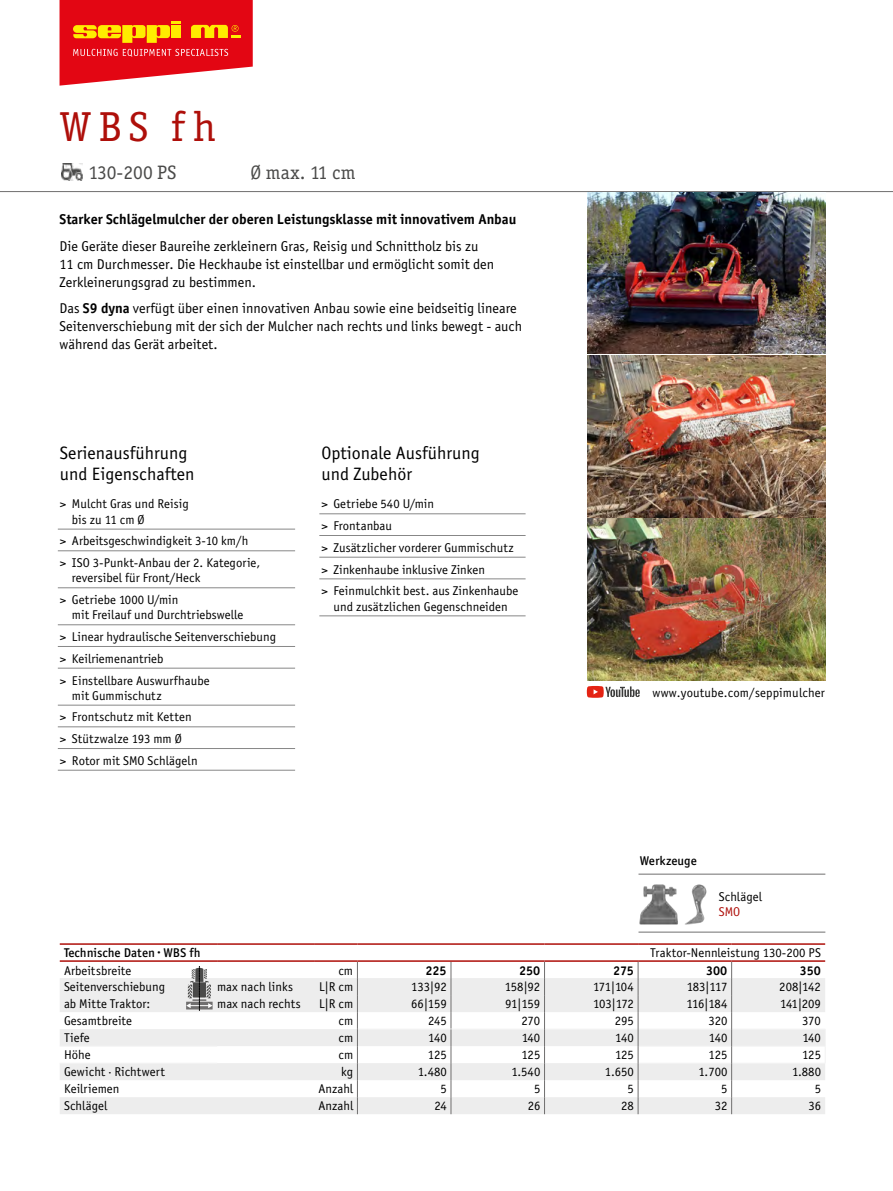
<style>
.page{position:relative;width:893px;height:1191px;background:#fff}
.page>*{position:absolute;margin:0;border:0;box-sizing:border-box;transform-origin:0 0}
.t1{font:42px "Officina Serif ITC";color:#ae0f0a}
.t2{font:19.5px "Officina Serif ITC";color:#4a4a49}
.t3{font:18px/21.6px "Officina Sans Book ITC";color:#000}
.t4{font:14.25px/18px "Officina Sans Book ITC";color:#000}
.t5{font:14.25px "Officina Sans Bold ITC";color:#000}
.t6{font:12.75px/21.6px "Officina Sans Book ITC";color:#000}
.t7{font:12.75px "Officina Sans Medium ITC";color:#000}
.t8{font:12.75px "Officina Sans Bold ITC";color:#000}
.t9{font:12.75px "Officina Sans Book ITC";color:#ae0f0a}
.s1{font-family:"Officina Sans Bold ITC"}
</style>
<div class="page">
<svg style="left:60px;top:0;width:193px;height:86px"></svg>
<hr style="left:0;top:191px;width:893px;height:1px;background:#706f6f">
<img style="left:62px;top:164px;width:21px;height:16px">
<svg style="left:587px;top:686px;width:53px;height:12px"></svg>
<img style="left:587px;top:192px;width:239px;height:325px">
<img style="left:587px;top:519px;width:239px;height:161px">
<img style="left:639px;top:884px;width:68px;height:41px">
<hr style="left:638px;top:932px;width:187px;height:1px;background:#706f6f">
<hr style="left:638px;top:874px;width:187px;height:1px;background:#706f6f">
<hr style="left:58px;top:529px;width:237px;height:1px;background:#878787">
<hr style="left:58px;top:550px;width:237px;height:1px;background:#878787">
<hr style="left:58px;top:587px;width:237px;height:1px;background:#878787">
<hr style="left:58px;top:624px;width:237px;height:1px;background:#878787">
<hr style="left:58px;top:646px;width:237px;height:1px;background:#878787">
<hr style="left:58px;top:668px;width:237px;height:1px;background:#878787">
<hr style="left:58px;top:705px;width:237px;height:1px;background:#878787">
<hr style="left:58px;top:726px;width:237px;height:1px;background:#878787">
<hr style="left:58px;top:748px;width:237px;height:1px;background:#878787">
<hr style="left:58px;top:770px;width:237px;height:1px;background:#878787">
<hr style="left:319px;top:513px;width:207px;height:1px;background:#878787">
<hr style="left:319px;top:535px;width:207px;height:1px;background:#878787">
<hr style="left:319px;top:557px;width:207px;height:1px;background:#878787">
<hr style="left:319px;top:578px;width:207px;height:1px;background:#878787">
<hr style="left:319px;top:615px;width:207px;height:1px;background:#878787">
<svg style="left:60px;top:978px;width:765px;height:136px;fill:#ededed"></svg>
<hr style="left:357px;top:960px;width:94px;height:1px;background:#ae0f0a">
<hr style="left:451px;top:960px;width:93px;height:1px;background:#ae0f0a">
<hr style="left:544px;top:960px;width:94px;height:1px;background:#ae0f0a">
<hr style="left:638px;top:960px;width:94px;height:1px;background:#ae0f0a">
<hr style="left:732px;top:960px;width:93px;height:1px;background:#ae0f0a">
<hr style="left:358px;top:1028px;width:93px;height:1px;background:#f4f4f4">
<hr style="left:451px;top:1028px;width:93px;height:1px;background:#f4f4f4">
<hr style="left:545px;top:1028px;width:93px;height:1px;background:#f4f4f4">
<hr style="left:638px;top:1028px;width:93px;height:1px;background:#f4f4f4">
<hr style="left:732px;top:1028px;width:93px;height:1px;background:#f4f4f4">
<hr style="left:60px;top:1046px;width:157px;height:1px;background:#f4f4f4">
<hr style="left:638px;top:1046px;width:93px;height:1px;background:#f4f4f4">
<hr style="left:732px;top:1046px;width:93px;height:1px;background:#f4f4f4">
<hr style="left:60px;top:1063px;width:157px;height:1px;background:#f4f4f4">
<hr style="left:638px;top:1063px;width:93px;height:1px;background:#f4f4f4">
<hr style="left:732px;top:1063px;width:93px;height:1px;background:#f4f4f4">
<svg style="left:825px;top:1030px;width:1px;height:16px"></svg>
<svg style="left:357px;top:961px;width:1px;height:153px"></svg>
<svg style="left:451px;top:961px;width:1px;height:153px"></svg>
<svg style="left:544px;top:961px;width:1px;height:153px"></svg>
<hr style="left:60px;top:943px;width:157px;height:1px;background:#ae0f0a">
<hr style="left:217px;top:943px;width:98px;height:1px;background:#ae0f0a">
<hr style="left:315px;top:943px;width:42px;height:1px;background:#ae0f0a">
<hr style="left:357px;top:943px;width:94px;height:1px;background:#ae0f0a">
<hr style="left:451px;top:943px;width:93px;height:1px;background:#ae0f0a">
<hr style="left:544px;top:943px;width:94px;height:1px;background:#ae0f0a">
<hr style="left:638px;top:943px;width:94px;height:1px;background:#ae0f0a">
<hr style="left:732px;top:943px;width:93px;height:1px;background:#ae0f0a">
<hr style="left:60px;top:960px;width:157px;height:1px;background:#ae0f0a">
<hr style="left:217px;top:960px;width:98px;height:1px;background:#ae0f0a">
<hr style="left:315px;top:960px;width:42px;height:1px;background:#ae0f0a">
<svg style="left:638px;top:961px;width:1px;height:153px"></svg>
<svg style="left:731px;top:961px;width:1px;height:153px"></svg>
<svg style="left:186px;top:966px;width:27px;height:44px"></svg>
<h1 class="t1" style="left:60px;top:100px;width:158px">WBS fh</h1>
<h2 class="t2" style="left:88px;top:160px;width:90px">130-200 PS</h2>
<h2 class="t2" style="left:250px;top:160px;width:106px">Ø max. 11 cm</h2>
<p class="t5" style="left:60px;top:210px;width:458px">Starker Schlägelmulcher der oberen Leistungsklasse mit innovativem Anbau</p>
<p class="t4" style="left:60px;top:236px;width:436px">Die Geräte dieser Baureihe zerkleinern Gras, Reisig und Schnittholz bis zu<br>11 cm Durchmesser. Die Heckhaube ist einstellbar und ermöglicht somit den<br>Zerkleinerungsgrad zu bestimmen.</p>
<p class="t4" style="left:60px;top:299px;width:464px">Das <span class="s1">S9 dyna</span> verfügt über einen innovativen Anbau sowie eine beidseitig lineare<br>Seitenverschiebung mit der sich der Mulcher nach rechts und links bewegt - auch während das Gerät arbeitet.</p>
<h3 class="t3" style="left:60px;top:441px;width:136px">Serienausführung und Eigenschaften</h3>
<p class="t6" style="left:72px;top:496px;width:118px;line-height:15.3px;text-indent:-12px">&gt; Mulcht Gras und Reisig bis zu 11 cm Ø</p>
<p class="t6" style="left:60px;top:530px;width:202px">&gt; Arbeitsgeschwindigkeit 3-10 km/h<br>&gt; ISO 3-Punkt-Anbau der 2. Kategorie,</p>
<p class="t6" style="left:60px;top:567px;width:142px;text-indent:12px">reversibel für Front/Heck &gt; Getriebe 1000 U/min</p>
<p class="t6" style="left:60px;top:604px;width:218px;text-indent:12px">mit Freilauf und Durchtriebswelle<br>&gt; Linear hydraulische Seitenverschiebung &gt; Keilriemenantrieb<br>&gt; Einstellbare Auswurfhaube</p>
<p class="t6" style="left:60px;top:684px;width:139px;text-indent:12px">mit Gummischutz<br>&gt; Frontschutz mit Ketten &gt; Stützwalze 193 mm Ø<br>&gt; Rotor mit SMO Schlägeln</p>
<h3 class="t3" style="left:321px;top:441px;width:160px">Optionale Ausführung und Zubehör</h3>
<p class="t6" style="left:321px;top:493px;width:198px">&gt; Getriebe 540 U/min<br>&gt; Frontanbau<br>&gt; Zusätzlicher vorderer Gummischutz &gt; Zinkenhaube inklusive Zinken<br>&gt; Feinmulchkit best. aus Zinkenhaube</p>
<p class="t6" style="left:333px;top:595px;width:176px">und zusätzlichen Gegenschneiden</p>
<p class="t6" style="left:652px;top:681px;width:174px">www.youtube.com/seppimulcher</p>
<p class="t7" style="left:640px;top:851px;width:59px">Werkzeuge</p>
<p class="t6" style="left:719px;top:885px;width:45px">Schlägel</p>
<p class="t9" style="left:719px;top:903px;width:23px">SMO</p>
<p class="t7" style="left:64px;top:944px;width:138px">Technische Daten · WBS fh</p>
<p class="t6" style="left:650px;top:941px;width:172px">Traktor-Nennleistung 130-200 PS</p>
<p class="t6" style="left:64px;top:959px;width:69px">Arbeitsbreite</p>
<p class="t6" style="left:338px;top:959px;width:16px">cm</p>
<p class="t8" style="left:425px;top:961px;width:23px">225</p>
<p class="t8" style="left:519px;top:961px;width:23px">250</p>
<p class="t8" style="left:613px;top:961px;width:22px">275</p>
<p class="t8" style="left:706px;top:961px;width:23px">300</p>
<p class="t8" style="left:800px;top:961px;width:23px">350</p>
<p class="t6" style="left:64px;top:975px;width:103px">Seitenverschiebung</p>
<p class="t6" style="left:217px;top:975px;width:77px">max nach links</p>
<p class="t6" style="left:319px;top:975px;width:35px">L|R cm</p>
<p class="t6" style="left:411px;top:975px;width:37px">133|92</p>
<p class="t6" style="left:505px;top:975px;width:37px">158|92</p>
<p class="t6" style="left:593px;top:975px;width:42px">171|104</p>
<p class="t6" style="left:687px;top:975px;width:42px">183|117</p>
<p class="t6" style="left:779px;top:975px;width:43px">208|142</p>
<p class="t6" style="left:64px;top:992px;width:88px">ab Mitte Traktor:</p>
<p class="t6" style="left:217px;top:992px;width:85px">max nach rechts</p>
<p class="t6" style="left:319px;top:992px;width:35px">L|R cm</p>
<p class="t6" style="left:411px;top:992px;width:37px">66|159</p>
<p class="t6" style="left:505px;top:992px;width:37px">91|159</p>
<p class="t6" style="left:593px;top:992px;width:42px">103|172</p>
<p class="t6" style="left:686px;top:992px;width:42px">116|184</p>
<p class="t6" style="left:780px;top:992px;width:42px">141|209</p>
<p class="t6" style="left:64px;top:1009px;width:70px">Gesamtbreite</p>
<p class="t6" style="left:338px;top:1009px;width:16px">cm</p>
<p class="t6" style="left:428px;top:1009px;width:20px">245</p>
<p class="t6" style="left:521px;top:1009px;width:20px">270</p>
<p class="t6" style="left:615px;top:1009px;width:21px">295</p>
<p class="t6" style="left:708px;top:1009px;width:21px">320</p>
<p class="t6" style="left:802px;top:1009px;width:20px">370</p>
<p class="t6" style="left:64px;top:1026px;width:27px">Tiefe</p>
<p class="t6" style="left:338px;top:1026px;width:16px">cm</p>
<p class="t6" style="left:428px;top:1026px;width:20px">140</p>
<p class="t6" style="left:522px;top:1026px;width:20px">140</p>
<p class="t6" style="left:615px;top:1026px;width:20px">140</p>
<p class="t6" style="left:709px;top:1026px;width:20px">140</p>
<p class="t6" style="left:802px;top:1026px;width:20px">140</p>
<p class="t6" style="left:64px;top:1043px;width:28px">Höhe</p>
<p class="t6" style="left:338px;top:1043px;width:16px">cm</p>
<p class="t6" style="left:428px;top:1043px;width:20px">125</p>
<p class="t6" style="left:521px;top:1043px;width:20px">125</p>
<p class="t6" style="left:615px;top:1043px;width:20px">125</p>
<p class="t6" style="left:709px;top:1043px;width:20px">125</p>
<p class="t6" style="left:802px;top:1043px;width:20px">125</p>
<p class="t6" style="left:64px;top:1060px;width:102px">Gewicht · Richtwert</p>
<p class="t6" style="left:341px;top:1060px;width:14px">kg</p>
<p class="t6" style="left:418px;top:1060px;width:30px">1.480</p>
<p class="t6" style="left:511px;top:1060px;width:30px">1.540</p>
<p class="t6" style="left:605px;top:1060px;width:30px">1.650</p>
<p class="t6" style="left:698px;top:1060px;width:30px">1.700</p>
<p class="t6" style="left:792px;top:1060px;width:30px">1.880</p>
<p class="t6" style="left:64px;top:1077px;width:57px">Keilriemen</p>
<p class="t6" style="left:318px;top:1077px;width:36px">Anzahl</p>
<p class="t6" style="left:440px;top:1077px;width:8px">5</p>
<p class="t6" style="left:534px;top:1077px;width:8px">5</p>
<p class="t6" style="left:628px;top:1077px;width:8px">5</p>
<p class="t6" style="left:721px;top:1077px;width:8px">5</p>
<p class="t6" style="left:815px;top:1077px;width:8px">5</p>
<p class="t6" style="left:64px;top:1094px;width:45px">Schlägel</p>
<p class="t6" style="left:318px;top:1094px;width:36px">Anzahl</p>
<p class="t6" style="left:434px;top:1094px;width:14px">24</p>
<p class="t6" style="left:528px;top:1094px;width:14px">26</p>
<p class="t6" style="left:621px;top:1094px;width:14px">28</p>
<p class="t6" style="left:715px;top:1094px;width:14px">32</p>
<p class="t6" style="left:808px;top:1094px;width:14px">36</p>
</div>
